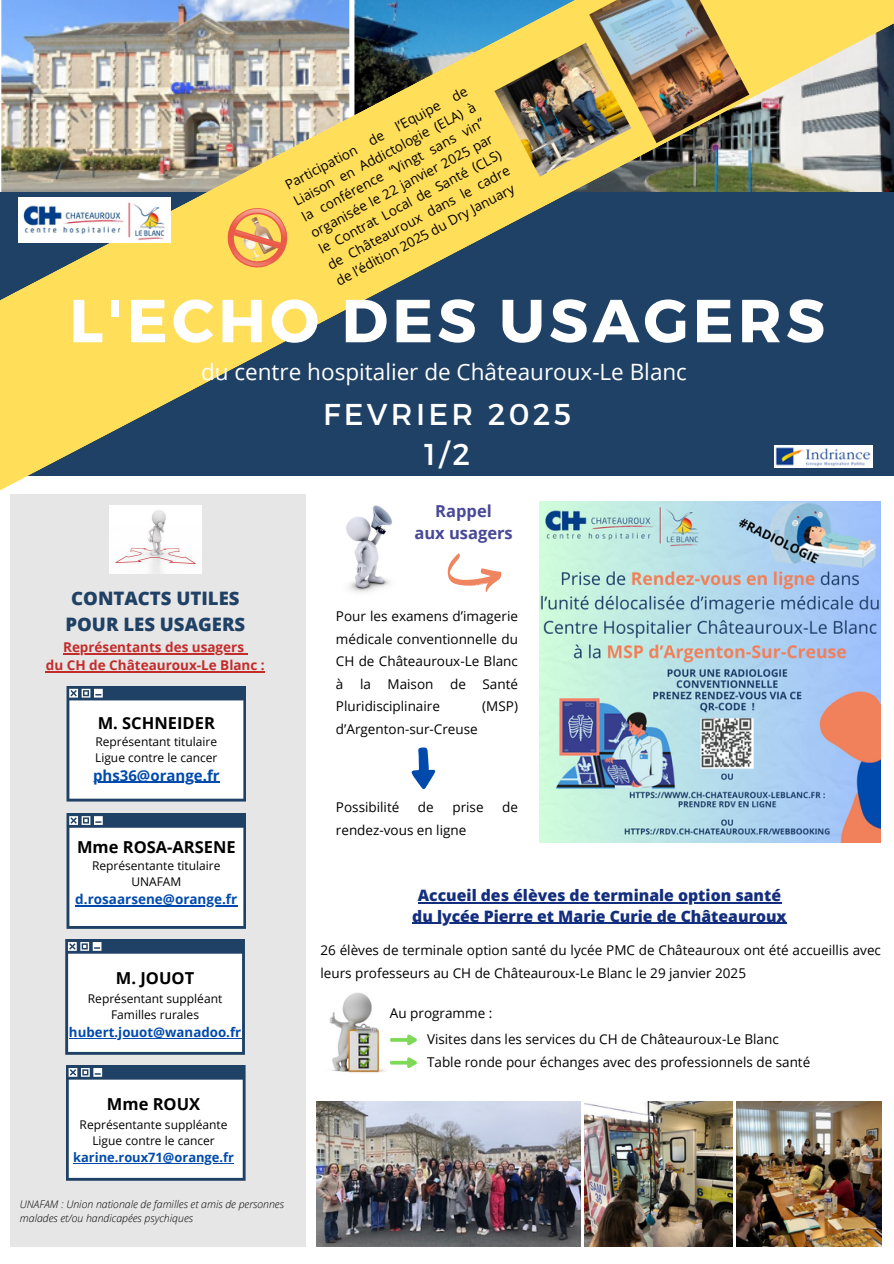
<style>
.page{position:relative;width:894px;height:1264px;background:#fff}
.page>*{position:absolute;margin:0;border:0;box-sizing:border-box;transform-origin:0 0}
.t1{font:700 60.6px "Montserrat";letter-spacing:.07em;color:#fff}
.t2{font:30.15px/39.3px "Montserrat";letter-spacing:.11em;color:#fff;text-align:center}
.t3{font:22.5px "Open Sans";color:#fff}
.t4{font:800 18.6px/25.8px "Open Sans";color:#1f4165;text-align:center}
.t5{font:700 16.5px "Open Sans";color:#000}
.t6{font:700 16.5px/22.5px "Open Sans";color:#484996;text-align:center}
.t7{font:800 15.75px "Open Sans";color:#132e7e}
.t8{font:700 15px "Open Sans";color:#004aad}
.t9{font:13.5px/18px "Open Sans";color:#000;text-align:justify}
.t10{font:700 13.5px/18px "Open Sans";color:#c42c2b;text-align:center}
.t11{font:700 13.5px "Open Sans";color:#004aad}
.t12{font:700 13.35px "Open Sans";color:#004aad}
.t13{font:700 12.9px "Open Sans";color:#004aad}
.t14{font:12px "Open Sans";color:#000}
.t15{font:italic 300 10.5px/14px "Open Sans";color:#000}
</style>
<div class="page">
<div style="left:10px;top:494px;width:295px;height:753px;background:#e6e6e6"></div>
<svg style="left:66px;top:813px;width:180px;height:115px;background:#dae0e6"></svg>
<img style="left:109px;top:516px;width:93px;height:58px">
<svg style="left:66px;top:686px;width:180px;height:115px;background:#dbe0e6"></svg>
<svg style="left:65px;top:939px;width:180px;height:115px;background:#d9dfe5"></svg>
<svg style="left:66px;top:1065px;width:179px;height:115px;background:#d8dee5"></svg>
<svg style="left:0;top:0;width:893px;height:516px;background:#858e7c"></svg>
<img style="left:19px;top:198px;width:152px;height:45px">
<img style="left:539px;top:501px;width:341px;height:341px">
<img style="left:329px;top:500px;width:82px;height:93px">
<svg style="left:447px;top:553px;width:54px;height:39px"></svg>
<svg style="left:411px;top:747px;width:24px;height:42px"></svg>
<img style="left:494px;top:43px;width:137px;height:134px">
<img style="left:589px;top:0;width:160px;height:143px">
<svg style="left:217px;top:198px;width:80px;height:80px;background:#f8c25c"></svg>
<img style="left:329px;top:992px;width:57px;height:81px">
<hr style="left:390px;top:1038px;width:18px;height:3px;background:#7ed957">
<svg style="left:407px;top:1034px;width:10px;height:11px"></svg>
<svg style="left:390px;top:1060px;width:18px;height:4px"></svg>
<svg style="left:407px;top:1057px;width:10px;height:11px"></svg>
<img style="left:316px;top:1101px;width:264px;height:145px">
<img style="left:584px;top:1101px;width:148px;height:145px">
<img style="left:736px;top:1101px;width:144px;height:145px">
<hr style="left:75px;top:905px;width:162px;height:1px;background:#004aad">
<hr style="left:93px;top:782px;width:127px;height:1px;background:#004aad">
<hr style="left:63px;top:653px;width:181px;height:1px;background:#c42c2b">
<hr style="left:46px;top:671px;width:219px;height:1px;background:#c42c2b">
<hr style="left:69px;top:1037px;width:172px;height:1px;background:#004aad">
<hr style="left:73px;top:1162px;width:161px;height:1px;background:#004aad">
<hr style="left:417px;top:902px;width:364px;height:1px;background:#132e7e">
<hr style="left:412px;top:922px;width:374px;height:1px;background:#132e7e">
<p class="t9" style="left:281px;top:178px;width:206px;rotate:-28deg">Participation de l’Equipe de Liaison en Addictologie (ELA) à la conférence “Vingt sans vin” organisée le 22 janvier 2025 par le Contrat Local de Santé (CLS) de Châteauroux dans le cadre de l’édition 2025 du Dry January</p>
<p class="t1" style="left:69px;top:281px;width:757px">L'ECHO DES USAGERS</p>
<p class="t3" style="left:201px;top:356px;width:487px">du centre hospitalier de Châteauroux-Le Blanc</p>
<p class="t2" style="left:323px;top:393px;width:249px">FEVRIER 2025<br>1/2</p>
<h1 class="t4" style="left:65px;top:584px;width:181px">CONTACTS UTILES<br>POUR LES USAGERS</h1>
<p class="t10" style="left:46px;top:638px;width:220px">Représentants des usagers<br>du CH de Châteauroux-Le Blanc :</p>
<h2 class="t5" style="left:98px;top:711px;width:119px">M. SCHNEIDER</h2>
<h3 class="t14" style="left:95px;top:733px;width:123px">Représentant titulaire</h3>
<p class="t14" style="left:95px;top:749px;width:124px">Ligue contre le cancer</p>
<p class="t8" style="left:93px;top:765px;width:128px">phs36@orange.fr</p>
<p class="t5" style="left:77px;top:835px;width:160px">Mme ROSA-ARSENE</p>
<p class="t14" style="left:92px;top:857px;width:130px">Représentante titulaire</p>
<p class="t14" style="left:131px;top:873px;width:51px">UNAFAM</p>
<p class="t11" style="left:75px;top:889px;width:163px">d.rosaarsene@orange.fr</p>
<h4 class="t5" style="left:116px;top:966px;width:80px">M. JOUOT</h4>
<h6 class="t14" style="left:88px;top:989px;width:136px">Représentant suppléant</h6>
<p class="t14" style="left:111px;top:1006px;width:89px">Familles rurales</p>
<p class="t12" style="left:69px;top:1022px;width:174px">hubert.jouot@wanadoo.fr</p>
<p class="t5" style="left:107px;top:1092px;width:95px">Mme ROUX</p>
<p class="t14" style="left:80px;top:1116px;width:149px">Représentante suppléante</p>
<p class="t14" style="left:92px;top:1132px;width:124px">Ligue contre le cancer</p>
<p class="t13" style="left:73px;top:1147px;width:162px">karine.roux71@orange.fr</p>
<p class="t15" style="left:20px;top:1197px;width:265px">UNAFAM : Union nationale de familles et amis de personnes malades et/ou handicapées psychiques</p>
<p class="t6" style="left:414px;top:499px;width:100px">Rappel<br>aux usagers</p>
<p class="t9" style="left:336px;top:604px;width:183px;line-height:22.5px">Pour les examens d’imagerie médicale conventionnelle du CH de Châteauroux-Le Blanc à la Maison de Santé Pluridisciplinaire</p>
<p class="t9" style="left:482px;top:696px;width:37px">(MSP)</p>
<p class="t9" style="left:336px;top:719px;width:143px">d’Argenton-sur-Creuse</p>
<p class="t9" style="left:336px;top:798px;width:65px">Possibilité</p>
<p class="t9" style="left:418px;top:798px;width:17px">de</p>
<p class="t9" style="left:452px;top:798px;width:33px">prise</p>
<p class="t9" style="left:502px;top:798px;width:17px">de</p>
<p class="t9" style="left:336px;top:820px;width:132px">rendez-vous en ligne</p>
<p class="t7" style="left:417px;top:884px;width:364px">Accueil des élèves de terminale option santé</p>
<p class="t7" style="left:412px;top:904px;width:375px">du lycée Pierre et Marie Curie de Châteauroux</p>
<p class="t9" style="left:320px;top:938px;width:562px;line-height:22.5px">26 élèves de terminale option santé du lycée PMC de Châteauroux ont été accueillis avec leurs professeurs au CH de Châteauroux-Le Blanc le 29 janvier 2025</p>
<p class="t9" style="left:390px;top:1003px;width:104px">Au programme :</p>
<p class="t9" style="left:427px;top:1030px;width:353px">Visites dans les services du CH de Châteauroux-Le Blanc</p>
<p class="t9" style="left:427px;top:1052px;width:384px">Table ronde pour échanges avec des professionnels de santé</p>
</div>
